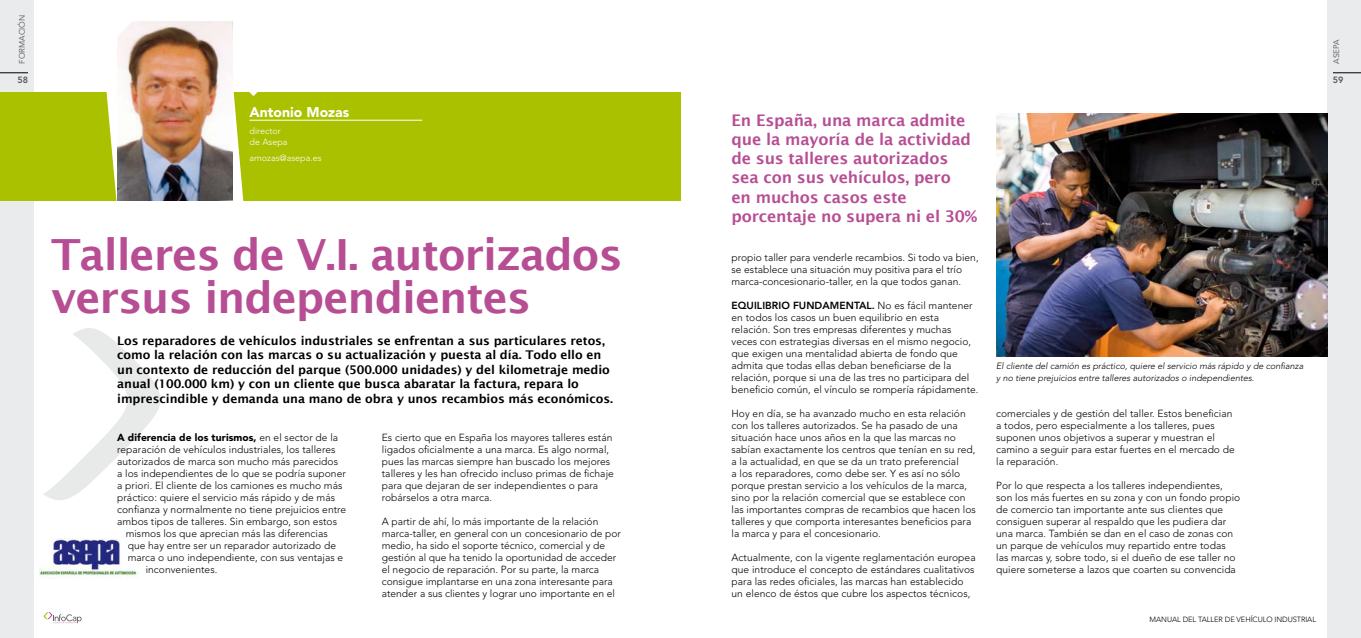
<style>
.page{position:relative;width:1361px;height:638px;background:#fff}
.page>*{position:absolute;margin:0;border:0;box-sizing:border-box;transform-origin:0 0}
.t1{font:600 43px/43px "Lucida Sans";letter-spacing:-.025em;color:#b74e94}
.t2{font:600 16px/19.2px "Lucida Sans";letter-spacing:-.01em;color:#b74e94}
.t3{font:900 14px "Avenir";color:#fff}
.t4{font:600 12px/14.4px "Lucida Sans";letter-spacing:-.005em;color:#000}
.t5{font:300 10.2px/12px "Avenir";letter-spacing:.005em;color:#000}
.t6{font:900 10.2px "Avenir";letter-spacing:.005em;color:#000}
.t7{font:italic 300 9px/12px "Avenir";color:#000}
.t8{font:300 9px/11px "Avenir";color:#fff}
.t9{font:800 9px "Avenir";color:#58585a}
.t10{font:8px "Avenir";color:#58585a}
.t11{font:300 7.5px "Avenir";letter-spacing:-.01em;color:#000}
.s1{font-weight:300}
.s2{font-weight:800}
</style>
<div class="page">
<div style="left:0;top:0;width:34px;height:638px;background:#eaebec"></div>
<svg style="left:0;top:73px;width:28px;height:1px"></svg>
<svg style="left:44px;top:612px;width:38px;height:12px"></svg>
<div style="left:1327px;top:0;width:34px;height:638px;background:#eaebec"></div>
<svg style="left:1333px;top:73px;width:28px;height:1px"></svg>
<div style="left:0;top:92px;width:680px;height:109px;background:#aac100"></div>
<svg style="left:44px;top:328px;width:117px;height:172px"></svg>
<hr style="left:249px;top:120px;width:173px;height:1px;background:#fff">
<img style="left:106px;top:21px;width:151px;height:180px">
<img style="left:40px;top:539px;width:99px;height:37px">
<img style="left:996px;top:113px;width:331px;height:244px">
<p class="t10" style="left:18px;top:64px;width:51px;rotate:-90deg">formaciÓn</p>
<p class="t9" style="left:17px;top:74px;width:12px">58</p>
<h3 class="t3" style="left:249px;top:104px;width:101px">Antonio Mozas</h3>
<p class="t8" style="left:249px;top:125px;width:40px">director de Asepa</p>
<p class="t8" style="left:249px;top:153px;width:74px">amozas@asepa.es</p>
<h1 class="t1" style="left:51px;top:233px;width:573px">Talleres de V.I. autorizados versus independientes</h1>
<p class="t4" style="left:117px;top:333px;width:497px">Los reparadores de vehículos industriales se enfrentan a sus particulares retos, como la relación con las marcas o su actualización y puesta al día. Todo ello en un contexto de reducción del parque (500.000 unidades) y del kilometraje medio anual (100.000 km) y con un cliente que busca abaratar la factura, repara lo imprescindible y demanda una mano de obra y unos recambios más económicos.</p>
<p class="t6" style="left:117px;top:431px;width:222px">A diferencia de los turismos, <span class="s1">en el sector de la</span></p>
<p class="t5" style="left:117px;top:443px;width:220px">reparación de vehículos industriales, los talleres</p>
<p class="t5" style="left:117px;top:455px;width:222px">autorizados de marca son mucho más parecidos</p>
<p class="t5" style="left:117px;top:467px;width:230px">a los independientes de lo que se podría suponer</p>
<p class="t5" style="left:117px;top:479px;width:227px">a priori. El cliente de los camiones es mucho más</p>
<p class="t5" style="left:117px;top:491px;width:219px">práctico: quiere el servicio más rápido y de más</p>
<p class="t5" style="left:117px;top:503px;width:230px">confianza y normalmente no tiene prejuicios entre</p>
<p class="t5" style="left:117px;top:515px;width:221px">ambos tipos de talleres. Sin embargo, son estos</p>
<p class="t5" style="left:126px;top:527px;width:204px">mismos los que aprecian más las diferencias</p>
<p class="t5" style="left:128px;top:539px;width:210px">que hay entre ser un reparador autorizado de</p>
<p class="t5" style="left:128px;top:551px;width:217px">marca o uno independiente, con sus ventajas e</p>
<p class="t5" style="left:146px;top:563px;width:73px">inconvenientes.</p>
<p class="t5" style="left:382px;top:431px;width:234px">Es cierto que en España los mayores talleres están ligados oficialmente a una marca. Es algo normal, pues las marcas siempre han buscado los mejores talleres y les han ofrecido incluso primas de fichaje para que dejaran de ser independientes o para robárselos a otra marca.</p>
<p class="t5" style="left:382px;top:515px;width:241px">A partir de ahí, lo más importante de la relación marca-taller, en general con un concesionario de por medio, ha sido el soporte técnico, comercial y de gestión al que ha tenido la oportunidad de acceder el negocio de reparación. Por su parte, la marca consigue implantarse en una zona interesante para atender a sus clientes y lograr uno importante en el</p>
<h2 class="t2" style="left:731px;top:110px;width:247px">En España, una marca admite que la mayoría de la actividad de sus talleres autorizados sea con sus vehículos, pero<br>en muchos casos este porcentaje no supera ni el 30%</h2>
<p class="t5" style="left:731px;top:251px;width:249px">propio taller para venderle recambios. Si todo va bien, se establece una situación muy positiva para el trío marca-concesionario-taller, en la que todos ganan.</p>
<p class="t5" style="left:731px;top:299px;width:248px"><span class="s2">EQUILIBRIO FUNDAMENTAL.</span> No es fácil mantener en todos los casos un buen equilibrio en esta relación. Son tres empresas diferentes y muchas veces con estrategias diversas en el mismo negocio, que exigen una mentalidad abierta de fondo que admita que todas ellas deban beneficiarse de la relación, porque si una de las tres no participara del beneficio común, el vínculo se rompería rápidamente.</p>
<p class="t5" style="left:731px;top:407px;width:246px">Hoy en día, se ha avanzado mucho en esta relación con los talleres autorizados. Se ha pasado de una situación hace unos años en la que las marcas no sabían exactamente los centros que tenían en su red, a la actualidad, en que se da un trato preferencial<br>a los reparadores, como debe ser. Y es así no sólo porque prestan servicio a los vehículos de la marca, sino por la relación comercial que se establece con las importantes compras de recambios que hacen los talleres y que comporta interesantes beneficios para la marca y para el concesionario.</p>
<p class="t5" style="left:731px;top:551px;width:246px">Actualmente, con la vigente reglamentación europea que introduce el concepto de estándares cualitativos para las redes oficiales, las marcas han establecido un elenco de éstos que cubre los aspectos técnicos,</p>
<p class="t10" style="left:1331px;top:64px;width:26px;rotate:-90deg">asepa</p>
<p class="t9" style="left:1333px;top:74px;width:12px">59</p>
<p class="t7" style="left:996px;top:360px;width:309px">El cliente del camión es práctico, quiere el servicio más rápido y de confianza y no tiene prejuicios entre talleres autorizados o independientes.</p>
<p class="t5" style="left:996px;top:407px;width:240px">comerciales y de gestión del taller. Estos benefician a todos, pero especialmente a los talleres, pues suponen unos objetivos a superar y muestran el camino a seguir para estar fuertes en el mercado de la reparación.</p>
<p class="t5" style="left:996px;top:479px;width:246px">Por lo que respecta a los talleres independientes, son los más fuertes en su zona y con un fondo propio de comercio tan importante ante sus clientes que consiguen superar al respaldo que les pudiera dar una marca. También se dan en el caso de zonas con un parque de vehículos muy repartido entre todas las marcas y, sobre todo, si el dueño de ese taller no quiere someterse a lazos que coarten su convencida</p>
<p class="t11" style="left:1149px;top:615px;width:168px">MANUAL DEL TALLER DE VEHÍCULO INDUSTRIAL</p>
</div>
